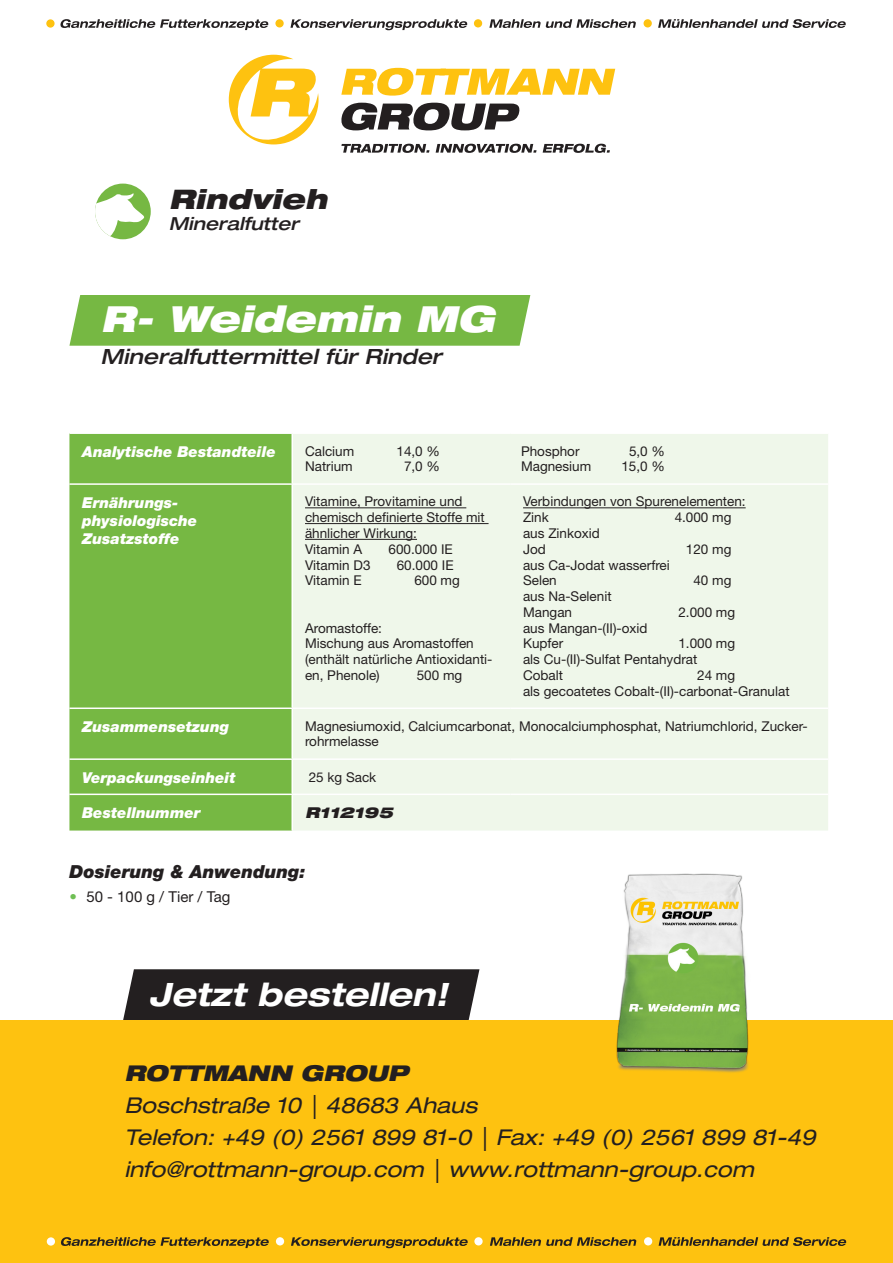
<style>
.page{position:relative;width:893px;height:1263px;background:#fff}
.page>*{position:absolute;margin:0;border:0;box-sizing:border-box;transform-origin:0 0}
.t1{font:italic 900 expanded 36px "Helvetica Neue LT Std";color:#fff}
.t2{font:italic 700 expanded 32.25px "Helvetica Neue LT Std";color:#fff}
.t3{font:italic 900 expanded 27px "Helvetica Neue LT Std";color:#231f20}
.t4{font:italic expanded 21.75px/32px "Helvetica Neue LT Std";color:#231f20}
.t5{font:italic 900 expanded 21.75px "Helvetica Neue LT Std";color:#231f20}
.t6{font:italic 500 expanded 21px "Helvetica Neue LT Std";color:#231f20}
.t7{font:italic 900 18px "Helvetica Neue LT Std";color:#231f20}
.t8{font:italic 500 expanded 18px "Helvetica Neue LT Std";color:#231f20}
.t9{font:italic 900 15px/18px "Helvetica Neue LT Std";color:#fff}
.t10{font:15px "Helvetica Neue LT Std";color:#231f20}
.t11{font:italic 900 expanded 15px "Helvetica Neue LT Std";color:#231f20}
.t12{font:13.5px/15.8px "Helvetica Neue LT Std";color:#231f20}
.s1{color:#6fbf54}
</style>
<div class="page">
<svg style="left:341px;top:144px;width:269px;height:9px"></svg>
<svg style="left:341px;top:103px;width:179px;height:27px"></svg>
<svg style="left:341px;top:68px;width:274px;height:28px"></svg>
<svg style="left:229px;top:55px;width:90px;height:90px"></svg>
<div style="left:46px;top:19px;width:9px;height:9px;background:#fec210;border-radius:50%"></div>
<svg style="left:60px;top:19px;width:786px;height:11px"></svg>
<div style="left:275px;top:19px;width:9px;height:8px;background:#fec210;border-radius:50%"></div>
<div style="left:474px;top:19px;width:8px;height:8px;background:#fec210;border-radius:50%"></div>
<div style="left:643px;top:19px;width:9px;height:8px;background:#fec210;border-radius:50%"></div>
<div style="left:69px;top:295px;width:461px;height:51px;background:#76b843"></div>
<div style="left:95px;top:184px;width:56px;height:55px;background:#76b843;border-radius:50%"></div>
<svg style="left:95px;top:193px;width:50px;height:46px"></svg>
<div style="left:123px;top:969px;width:356px;height:51px;background:#231f20"></div>
<div style="left:0;top:1020px;width:893px;height:243px;background:#fec210"></div>
<div style="left:47px;top:1237px;width:8px;height:8px;background:#fff;border-radius:50%"></div>
<svg style="left:61px;top:1237px;width:786px;height:11px"></svg>
<div style="left:276px;top:1237px;width:8px;height:8px;background:#fff;border-radius:50%"></div>
<div style="left:474px;top:1237px;width:9px;height:8px;background:#fff;border-radius:50%"></div>
<div style="left:644px;top:1237px;width:8px;height:8px;background:#fff;border-radius:50%"></div>
<div style="left:69px;top:434px;width:222px;height:396px;background:#76b843"></div>
<div style="left:293px;top:434px;width:535px;height:396px;background:#eff7ea"></div>
<hr style="left:69px;top:483px;width:223px;height:2px;background:#fff">
<hr style="left:292px;top:483px;width:218px;height:2px;background:#fff">
<hr style="left:510px;top:483px;width:318px;height:2px;background:#fff">
<hr style="left:69px;top:707px;width:223px;height:2px;background:#fff">
<hr style="left:292px;top:707px;width:218px;height:2px;background:#fff">
<hr style="left:510px;top:707px;width:318px;height:2px;background:#fff">
<hr style="left:69px;top:758px;width:223px;height:2px;background:#fff">
<hr style="left:292px;top:758px;width:218px;height:2px;background:#fff">
<hr style="left:510px;top:758px;width:318px;height:2px;background:#fff">
<hr style="left:69px;top:793px;width:223px;height:2px;background:#fff">
<hr style="left:292px;top:793px;width:218px;height:2px;background:#fff">
<hr style="left:510px;top:793px;width:318px;height:2px;background:#fff">
<hr style="left:305px;top:507px;width:161px;height:1px;background:#231f20">
<hr style="left:305px;top:523px;width:184px;height:1px;background:#231f20">
<hr style="left:305px;top:539px;width:112px;height:1px;background:#231f20">
<hr style="left:523px;top:507px;width:223px;height:1px;background:#231f20">
<img style="left:616px;top:873px;width:133px;height:200px">
<h3 class="t3" style="left:169px;top:182px;width:160px">Rindvieh</h3>
<h3 class="t8" style="left:169px;top:213px;width:131px">Mineralfutter</h3>
<h1 class="t1" style="left:101px;top:296px;width:395px">R- Weidemin MG</h1>
<h3 class="t6" style="left:101px;top:343px;width:342px">Mineralfuttermittel für Rinder</h3>
<p class="t9" style="left:82px;top:442px;width:195px">Analytische Bestandteile</p>
<p class="t12" style="left:305px;top:443px;width:51px">Calcium</p>
<p class="t12" style="left:396px;top:443px;width:45px">14,0 %</p>
<p class="t12" style="left:521px;top:443px;width:60px">Phosphor</p>
<p class="t12" style="left:629px;top:443px;width:38px">5,0 %</p>
<p class="t12" style="left:305px;top:458px;width:49px">Natrium</p>
<p class="t12" style="left:404px;top:458px;width:38px">7,0 %</p>
<p class="t12" style="left:521px;top:458px;width:72px">Magnesium</p>
<p class="t12" style="left:621px;top:458px;width:45px">15,0 %</p>
<p class="t9" style="left:82px;top:493px;width:117px">Ernährungs&shy;physiologische<br>Zusatzstoffe</p>
<p class="t12" style="left:305px;top:494px;width:181px">Vitamine, Provitamine und chemisch definierte Stoffe mit ähnlicher Wirkung:<br>Vitamin A</p>
<p class="t12" style="left:523px;top:494px;width:224px">Verbindungen von Spurenelementen:<br>Zink</p>
<p class="t12" style="left:675px;top:509px;width:58px">4.000 mg</p>
<p class="t12" style="left:523px;top:525px;width:78px">aus Zinkoxid<br>Jod</p>
<p class="t12" style="left:389px;top:541px;width:66px">600.000 IE</p>
<p class="t12" style="left:686px;top:541px;width:47px">120 mg</p>
<p class="t12" style="left:305px;top:557px;width:67px">Vitamin D3</p>
<p class="t12" style="left:397px;top:557px;width:58px">60.000 IE</p>
<p class="t12" style="left:305px;top:572px;width:58px">Vitamin E</p>
<p class="t12" style="left:414px;top:572px;width:47px">600 mg</p>
<p class="t12" style="left:305px;top:620px;width:189px">Aromastoffe:<br>Mischung aus Aromastoffen (enthält natürliche Antioxidanti&shy;en, Phenole)</p>
<p class="t12" style="left:417px;top:667px;width:47px">500 mg</p>
<p class="t12" style="left:523px;top:557px;width:148px">aus Ca-Jodat wasserfrei<br>Selen</p>
<p class="t12" style="left:523px;top:588px;width:90px">aus Na-Selenit<br>Mangan</p>
<p class="t12" style="left:693px;top:572px;width:40px">40 mg</p>
<p class="t12" style="left:678px;top:604px;width:58px">2.000 mg</p>
<p class="t12" style="left:523px;top:620px;width:126px">aus Mangan-(II)-oxid<br>Kupfer</p>
<p class="t12" style="left:523px;top:635px;width:214px;text-indent:155px">1.000 mg als Cu-(II)-Sulfat Pentahydrat<br>Cobalt</p>
<p class="t12" style="left:523px;top:667px;width:268px;text-indent:174px">24 mg<br>als gecoatetes Cobalt-(II)-carbonat-Granulat</p>
<p class="t9" style="left:82px;top:717px;width:148px">Zusammensetzung</p>
<p class="t12" style="left:305px;top:718px;width:504px">Magnesiumoxid, Calciumcarbonat, Monocalciumphosphat, Natriumchlorid, Zucker&shy;rohrmelasse</p>
<p class="t9" style="left:82px;top:768px;width:155px">Verpackungseinheit</p>
<p class="t12" style="left:309px;top:769px;width:69px">25 kg Sack</p>
<p class="t9" style="left:82px;top:803px;width:120px">Bestellnummer</p>
<p class="t11" style="left:305px;top:803px;width:89px">R112195</p>
<h3 class="t7" style="left:69px;top:861px;width:238px">Dosierung &amp; Anwendung:</h3>
<p class="t10" style="left:69px;top:888px;width:162px"><span class="s1">•</span> 50 - 100 g / Tier / Tag</p>
<h2 class="t2" style="left:149px;top:974px;width:300px">Jetzt bestellen!</h2>
<h3 class="t5" style="left:124px;top:1059px;width:285px">ROTTMANN GROUP</h3>
<h3 class="t4" style="left:124px;top:1090px;width:693px">Boschstraße 10 | 48683 Ahaus<br>Telefon: +49 (0) 2561 899 81-0 | Fax: +49 (0) 2561 899 81-49 info@rottmann-group.com | www.rottmann-group.com</h3>
</div>
